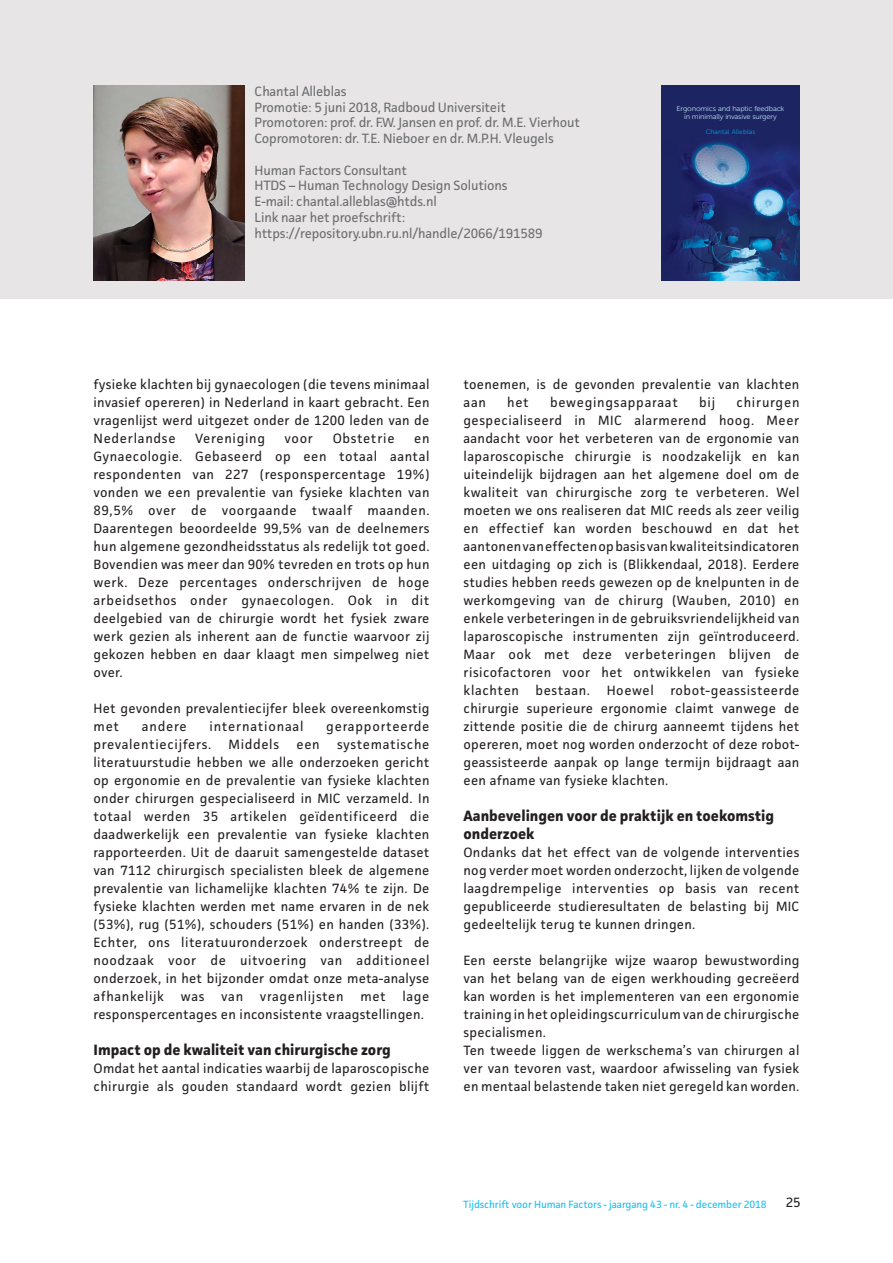
<style>
.page{position:relative;width:893px;height:1263px;background:#fff}
.page>*{position:absolute;margin:0;border:0;box-sizing:border-box;transform-origin:0 0}
.kop1_TvE{font:700 15px/18px "Facit";color:#231f20}
.basistekst_TvE{font:13.5px/18px "Facit";letter-spacing:.02em;color:#231f20;text-align:justify}
.auteursinfo_TvE{font:13.5px "Facit";letter-spacing:-.01em;color:#6c6d70}
.basistekst_TvE-2{font:13.5px "Facit";letter-spacing:.045em;color:#231f20}
.basistekst_TvE-3{font:13.5px "Facit";letter-spacing:.06em;color:#231f20}
.basistekst_TvE-4{font:13.5px "Facit";letter-spacing:.055em;color:#231f20}
.basistekst_TvE-5{font:13.5px "Facit";letter-spacing:.05em;color:#231f20}
.t1{font:10.5px "Facit";letter-spacing:-.01em;color:#15c0f2}
.t2{font:7.05px/8.6px "Museo Sans 300";letter-spacing:-.02em;color:#b9dff5;text-align:center;scale:1.05 1}
.t3{font:6.6px "Museo Sans 300";letter-spacing:.015em;color:#00a1e3}
</style>
<div class="page">
<div style="left:0;top:0;width:893px;height:299px;background:#e7e5e5"></div>
<img style="left:94px;top:86px;width:150px;height:195px">
<img style="left:661px;top:86px;width:138px;height:194px">
<p class="auteursinfo_TvE" style="left:255px;top:83px;width:93px">Chantal Alleblas</p>
<p class="auteursinfo_TvE" style="left:255px;top:98px;width:253px">Promotie: 5 juni 2018, Radboud Universiteit</p>
<p class="auteursinfo_TvE" style="left:255px;top:114px;width:327px">Promotoren: prof. dr. F.W. Jansen en prof. dr. M.E. Vierhout</p>
<p class="auteursinfo_TvE" style="left:255px;top:130px;width:301px">Copromotoren: dr. T.E. Nieboer en dr. M.P.H. Vleugels</p>
<p class="auteursinfo_TvE" style="left:255px;top:161px;width:154px">Human Factors Consultant</p>
<p class="auteursinfo_TvE" style="left:255px;top:177px;width:255px">HTDS – Human Technology Design Solutions</p>
<p class="auteursinfo_TvE" style="left:255px;top:193px;width:184px">E-mail: chantal.alleblas@htds.nl</p>
<p class="auteursinfo_TvE" style="left:255px;top:209px;width:152px">Link naar het proefschrift:</p>
<p class="auteursinfo_TvE" style="left:255px;top:224px;width:290px">https://repository.ubn.ru.nl/handle/2066/191589</p>
<p class="t2" style="left:677px;top:104px;width:104px">Ergonomics and haptic feedback in minimally invasive surgery</p>
<p class="t3" style="left:706px;top:128px;width:51px">Chantal Alleblas</p>
<p class="basistekst_TvE" style="left:94px;top:375px;width:337px">fysieke klachten bij gynaecologen (die tevens minimaal invasief opereren) in Nederland in kaart gebracht. Een vragenlijst werd uitgezet onder de 1200 leden van de Nederlandse</p>
<p class="basistekst_TvE-5" style="left:195px;top:430px;width:71px">Vereniging</p>
<p class="basistekst_TvE" style="left:285px;top:429px;width:30px">voor</p>
<p class="basistekst_TvE-2" style="left:333px;top:430px;width:63px">Obstetrie</p>
<p class="basistekst_TvE" style="left:94px;top:429px;width:337px;text-indent:321px">en Gynaecologie. Gebaseerd op een totaal aantal respondenten van 227 (responspercentage 19%) vonden we een prevalentie van fysieke klachten van 89,5% over de voorgaande twaalf maanden.<br>Daarentegen beoordeelde 99,5% van de deelnemers hun algemene gezondheidsstatus als redelijk tot goed.<br>Bovendien was meer dan 90% tevreden en trots op hun werk. Deze percentages onderschrijven de hoge arbeidsethos onder gynaecologen. Ook in dit deelgebied van de chirurgie wordt het fysiek zware werk gezien als inherent aan de functie waarvoor zij gekozen hebben en daar klaagt men simpelweg niet over.</p>
<p class="basistekst_TvE" style="left:94px;top:699px;width:337px">Het gevonden prevalentiecijfer bleek overeenkomstig met</p>
<p class="basistekst_TvE" style="left:142px;top:717px;width:46px">andere</p>
<p class="basistekst_TvE-3" style="left:209px;top:718px;width:96px">internationaal</p>
<p class="basistekst_TvE-3" style="left:326px;top:718px;width:105px">gerapporteerde</p>
<p class="basistekst_TvE-2" style="left:94px;top:736px;width:119px">prevalentiecijfers.</p>
<p class="basistekst_TvE-2" style="left:229px;top:736px;width:52px">Middels</p>
<p class="basistekst_TvE" style="left:296px;top:735px;width:25px">een</p>
<p class="basistekst_TvE" style="left:94px;top:735px;width:338px;text-indent:244px">systematische literatuurstudie hebben we alle onderzoeken gericht op ergonomie en de prevalentie van fysieke klachten onder chirurgen gespecialiseerd in MIC verzameld. In totaal werden 35 artikelen geïdentificeerd die daadwerkelijk een prevalentie van fysieke klachten rapporteerden. Uit de daaruit samengestelde dataset van 7112 chirurgisch specialisten bleek de algemene prevalentie van lichamelijke klachten 74% te zijn. De fysieke klachten werden met name ervaren in de nek (53%), rug (51%), schouders (51%) en handen (33%).<br>Echter, ons literatuuronderzoek onderstreept de noodzaak voor de uitvoering van additioneel onderzoek, in het bijzonder omdat onze meta-analyse afhankelijk was van vragenlijsten met lage responspercentages en inconsistente vraagstellingen.</p>
<p class="kop1_TvE" style="left:94px;top:1040px;width:299px">Impact op de kwaliteit van chirurgische zorg</p>
<p class="basistekst_TvE" style="left:94px;top:1059px;width:337px">Omdat het aantal indicaties waarbij de laparoscopische chirurgie als gouden standaard wordt gezien blijft</p>
<p class="basistekst_TvE" style="left:463px;top:375px;width:337px">toenemen, is de gevonden prevalentie van klachten aan</p>
<p class="basistekst_TvE" style="left:463px;top:393px;width:338px;text-indent:273px">chirurgen gespecialiseerd in MIC alarmerend hoog. Meer aandacht voor het verbeteren van de ergonomie van laparoscopische chirurgie is noodzakelijk en kan uiteindelijk bijdragen aan het algemene doel om de kwaliteit van chirurgische zorg te verbeteren. Wel moeten we ons realiseren dat MIC reeds als zeer veilig en effectief kan worden beschouwd en dat het aantonen van effecten op basis van kwaliteitsindicatoren een uitdaging op zich is (Blikkendaal, 2018). Eerdere studies hebben reeds gewezen op de knelpunten in de werkomgeving van de chirurg (Wauben, 2010) en enkele verbeteringen in de gebruiksvriendelijkheid van laparoscopische instrumenten zijn geïntroduceerd.<br>Maar ook met deze verbeteringen blijven de risicofactoren voor het ontwikkelen van fysieke klachten bestaan. Hoewel robot-geassisteerde chirurgie superieure ergonomie claimt vanwege de zittende positie die de chirurg aanneemt tijdens het opereren, moet nog worden onderzocht of deze robot&shy;geassisteerde aanpak op lange termijn bijdraagt aan een afname van fysieke klachten.</p>
<p class="kop1_TvE" style="left:463px;top:806px;width:312px">Aanbevelingen voor de praktijk en toekomstig onderzoek</p>
<p class="basistekst_TvE" style="left:463px;top:843px;width:338px">Ondanks dat het effect van de volgende interventies nog verder moet worden onderzocht, lijken de volgende laagdrempelige interventies op basis van recent gepubliceerde studieresultaten de belasting bij MIC gedeeltelijk terug te kunnen dringen.</p>
<p class="basistekst_TvE" style="left:463px;top:951px;width:337px">Een eerste belangrijke wijze waarop bewustwording van het belang van de eigen werkhouding gecreëerd kan worden is het implementeren van een ergonomie training in het opleidingscurriculum van de chirurgische specialismen.</p>
<p class="basistekst_TvE" style="left:463px;top:1041px;width:337px">Ten tweede liggen de werkschema’s van chirurgen al ver van tevoren vast, waardoor afwisseling van fysiek en mentaal belastende taken niet geregeld kan worden.</p>
<p class="basistekst_TvE" style="left:507px;top:393px;width:23px">het</p>
<p class="basistekst_TvE-4" style="left:550px;top:394px;width:130px">bewegingsapparaat</p>
<p class="basistekst_TvE" style="left:699px;top:393px;width:17px">bij</p>
<p class="t1" style="left:463px;top:1197px;width:305px">Tijdschrift voor Human Factors - jaargang 43 - nr. 4 - december 2018</p>
<p class="basistekst_TvE" style="left:786px;top:1193px;width:16px">25</p>
</div>
